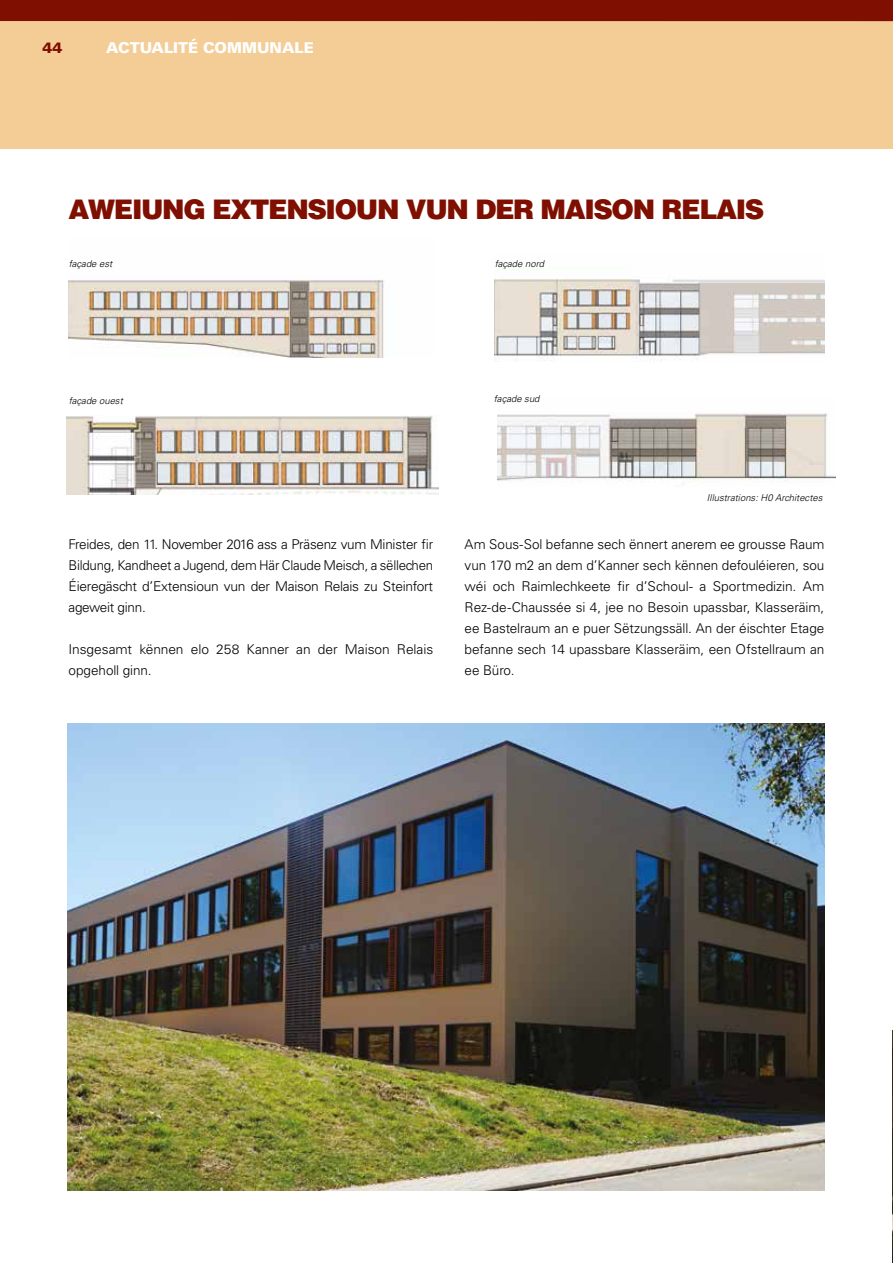
<style>
.page{position:relative;width:893px;height:1263px;background:#fff}
.page>*{position:absolute;margin:0;border:0;box-sizing:border-box;transform-origin:0 0}
.t1{font:900 27px "Helvetica";letter-spacing:-.05em;color:#7f0f00}
.t2{font:900 15px "Univers";color:#fff}
.t3{font:900 15px "Univers";color:#7f0f00}
.t4{font:300 13.5px/21px "Univers LT Std";letter-spacing:-.01em;color:#000;text-align:justify}
.t5{font:italic 300 9.45px "Univers LT Std";color:#000}
</style>
<div class="page">
<div style="left:0;top:0;width:893px;height:149px;background:#f4cd96"></div>
<div style="left:0;top:0;width:893px;height:21px;background:#7f0f00"></div>
<img style="left:495px;top:278px;width:329px;height:83px">
<img style="left:497px;top:413px;width:338px;height:69px">
<img style="left:69px;top:279px;width:315px;height:78px">
<img style="left:67px;top:415px;width:372px;height:80px">
<img style="left:68px;top:724px;width:756px;height:466px">
<img style="left:892px;top:1030px;width:1px;height:233px">
<p class="t3" style="left:43px;top:39px;width:22px">44</p>
<p class="t2" style="left:106px;top:39px;width:209px">ACTUALITÉ COMMUNALE</p>
<h1 class="t1" style="left:69px;top:192px;width:697px">AWEIUNG EXTENSIOUN VUN DER MAISON RELAIS</h1>
<p class="t5" style="left:69px;top:258px;width:45px">façade est</p>
<p class="t5" style="left:495px;top:257px;width:51px">façade nord</p>
<p class="t5" style="left:69px;top:395px;width:56px">façade ouest</p>
<p class="t5" style="left:494px;top:393px;width:47px">façade sud</p>
<p class="t4" style="left:69px;top:533px;width:366px">Freides, den 11. November 2016 ass a Präsenz vum Minister fir Bildung, Kandheet a Jugend, dem Här Claude Meisch, a sëllechen Éieregäscht d’Extensioun vun der Maison Relais zu Steinfort ageweit ginn.</p>
<p class="t4" style="left:69px;top:639px;width:366px">Insgesamt kënnen elo 258 Kanner an der Maison Relais opgeholl ginn.</p>
<p class="t5" style="left:707px;top:492px;width:117px">Illustrations: H0 Architectes</p>
<p class="t4" style="left:465px;top:533px;width:361px">Am Sous-Sol befanne sech ënnert anerem ee grousse Raum vun 170 m2 an dem d’Kanner sech kënnen defouléieren, sou wéi och Raimlechkeete fir d’Schoul- a Sportmedizin. Am Rez-de-Chaussée si 4, jee no Besoin upassbar, Klasseräim, ee Bastelraum an e puer Sëtzungssäll. An der éischter Etage befanne sech 14 upassbare Klasseräim, een Ofstellraum an ee Büro.</p>
</div>
